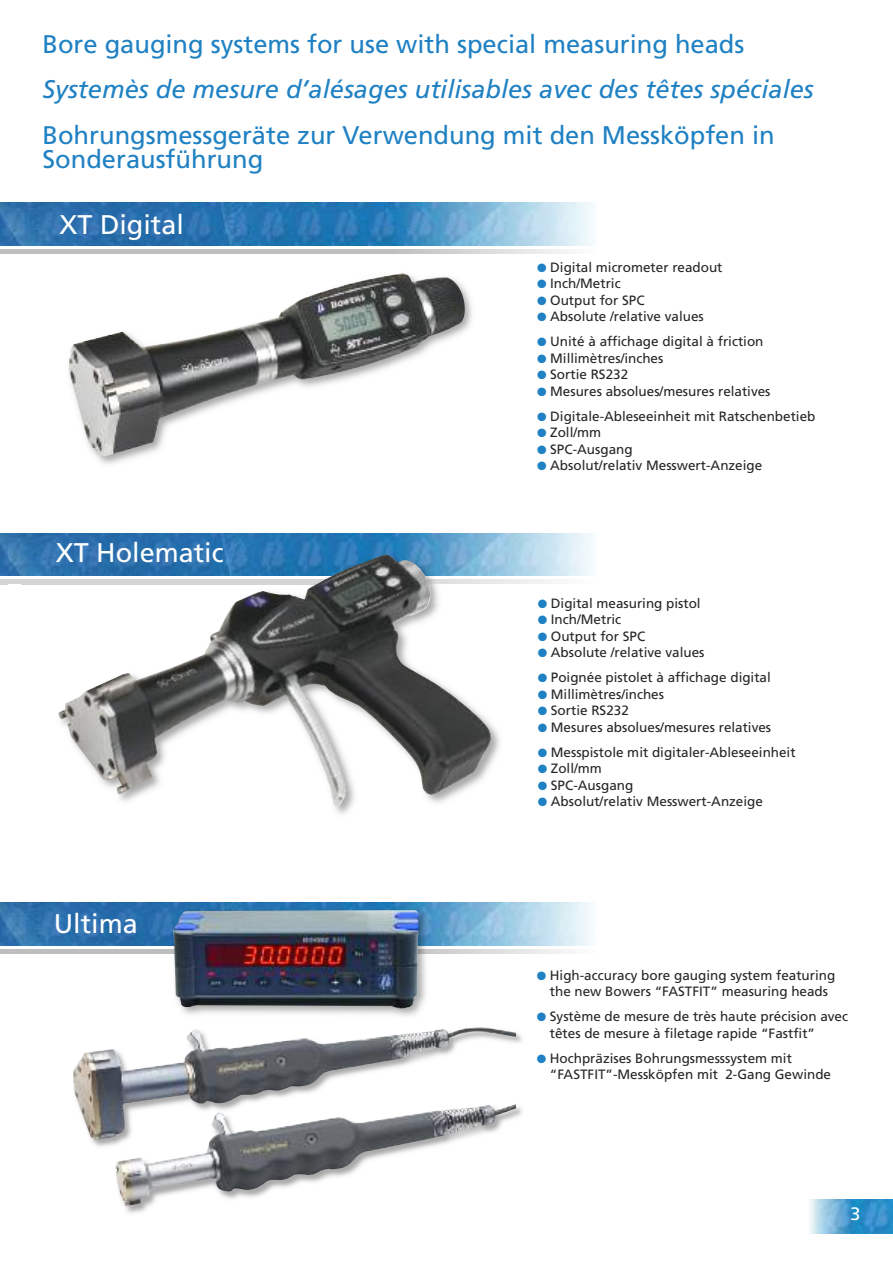
<style>
.page{position:relative;width:893px;height:1263px;background:#fff}
.page>*{position:absolute;margin:0;border:0;box-sizing:border-box;transform-origin:0 0}
.t1{font:27px "Frutiger";color:#fff}
.t2{font:25.5px/24px "Frutiger";color:#1f81c3}
.t3{font:italic 25.5px "Frutiger";color:#1f81c3}
.t4{font:18px "Frutiger";color:#fff}
.t5{font:13.5px/16.5px "Frutiger";color:#272627}
.s1{color:#1f81c3}
</style>
<div class="page">
<hr style="left:0;top:950px;width:595px;height:4px;background:#bebebe">
<img style="left:29px;top:903px;width:130px;height:42px">
<img style="left:448px;top:902px;width:143px;height:48px">
<img style="left:448px;top:950px;width:147px;height:4px">
<img style="left:448px;top:903px;width:143px;height:42px">
<hr style="left:0;top:580px;width:595px;height:4px;background:#d4d4d4">
<img style="left:8px;top:533px;width:13px;height:43px">
<img style="left:537px;top:580px;width:58px;height:4px">
<div style="left:0;top:249px;width:595px;height:5px;background:#bebebe"></div>
<img style="left:11px;top:203px;width:380px;height:42px">
<img style="left:391px;top:202px;width:204px;height:52px">
<img style="left:500px;top:249px;width:95px;height:4px">
<img style="left:500px;top:203px;width:95px;height:42px">
<img style="left:391px;top:203px;width:109px;height:28px">
<img style="left:850px;top:1199px;width:43px;height:34px">
<img style="left:0;top:202px;width:11px;height:44px">
<img style="left:0;top:203px;width:11px;height:42px">
<img style="left:0;top:579px;width:8px;height:6px">
<svg style="left:0;top:580px;width:8px;height:4px"></svg>
<img style="left:0;top:533px;width:8px;height:43px">
<img style="left:0;top:902px;width:29px;height:48px">
<img style="left:0;top:903px;width:29px;height:42px">
<img style="left:36px;top:231px;width:464px;height:233px">
<img style="left:69px;top:273px;width:396px;height:184px">
<img style="left:21px;top:533px;width:370px;height:47px">
<img style="left:391px;top:533px;width:146px;height:51px">
<img style="left:58px;top:554px;width:434px;height:256px">
<img style="left:90px;top:1033px;width:432px;height:181px">
<img style="left:73px;top:1027px;width:443px;height:110px">
<img style="left:159px;top:954px;width:289px;height:87px">
<img style="left:159px;top:903px;width:232px;height:47px">
<img style="left:159px;top:902px;width:232px;height:1px">
<img style="left:391px;top:902px;width:57px;height:52px">
<img style="left:187px;top:1029px;width:261px;height:12px">
<img style="left:173px;top:910px;width:245px;height:99px">
<img style="left:810px;top:1233px;width:40px;height:1px">
<img style="left:810px;top:1199px;width:40px;height:34px">
<h2 class="t2" style="left:43px;top:34px;width:703px">Bore gauging systems for use with special measuring heads</h2>
<h2 class="t3" style="left:43px;top:79px;width:773px">Systemès de mesure d’alésages utilisables avec des têtes spéciales</h2>
<h2 class="t2" style="left:43px;top:125px;width:734px">Bohrungsmessgeräte zur Verwendung mit den Messköpfen in<br>Sonderausführung</h2>
<h1 class="t1" style="left:60px;top:214px;width:126px">XT Digital</h1>
<h1 class="t1" style="left:56px;top:542px;width:169px">XT Holematic</h1>
<h1 class="t1" style="left:54px;top:912px;width:85px">Ultima</h1>
<p class="t5" style="left:537px;top:260px;width:187px"><span class="s1">●</span> Digital micrometer readout</p>
<p class="t5" style="left:537px;top:276px;width:85px"><span class="s1">●</span> Inch/Metric</p>
<p class="t5" style="left:537px;top:293px;width:109px"><span class="s1">●</span> Output for SPC</p>
<p class="t5" style="left:537px;top:309px;width:168px"><span class="s1">●</span> Absolute /relative values</p>
<p class="t5" style="left:537px;top:334px;width:228px"><span class="s1">●</span> Unité à affichage digital à friction</p>
<p class="t5" style="left:537px;top:351px;width:128px"><span class="s1">●</span> Millimètres/inches</p>
<p class="t5" style="left:537px;top:367px;width:93px"><span class="s1">●</span> Sortie RS232</p>
<p class="t5" style="left:537px;top:384px;width:235px"><span class="s1">●</span> Mesures absolues/mesures relatives</p>
<p class="t5" style="left:537px;top:409px;width:280px"><span class="s1">●</span> Digitale-Ableseeinheit mit Ratschenbetieb</p>
<p class="t5" style="left:537px;top:425px;width:66px"><span class="s1">●</span> Zoll/mm</p>
<p class="t5" style="left:537px;top:442px;width:97px"><span class="s1">●</span> SPC-Ausgang</p>
<p class="t5" style="left:537px;top:458px;width:227px"><span class="s1">●</span> Absolut/relativ Messwert-Anzeige</p>
<p class="t5" style="left:538px;top:596px;width:165px"><span class="s1">●</span> Digital measuring pistol</p>
<p class="t5" style="left:538px;top:612px;width:85px"><span class="s1">●</span> Inch/Metric</p>
<p class="t5" style="left:538px;top:629px;width:109px"><span class="s1">●</span> Output for SPC</p>
<p class="t5" style="left:538px;top:645px;width:168px"><span class="s1">●</span> Absolute /relative values</p>
<p class="t5" style="left:538px;top:670px;width:235px"><span class="s1">●</span> Poignée pistolet à affichage digital</p>
<p class="t5" style="left:538px;top:687px;width:128px"><span class="s1">●</span> Millimètres/inches</p>
<p class="t5" style="left:538px;top:703px;width:93px"><span class="s1">●</span> Sortie RS232</p>
<p class="t5" style="left:538px;top:720px;width:235px"><span class="s1">●</span> Mesures absolues/mesures relatives</p>
<p class="t5" style="left:538px;top:745px;width:259px"><span class="s1">●</span> Messpistole mit digitaler-Ableseeinheit</p>
<p class="t5" style="left:538px;top:761px;width:66px"><span class="s1">●</span> Zoll/mm</p>
<p class="t5" style="left:538px;top:778px;width:97px"><span class="s1">●</span> SPC-Ausgang</p>
<p class="t5" style="left:538px;top:794px;width:227px"><span class="s1">●</span> Absolut/relativ Messwert-Anzeige</p>
<p class="t5" style="left:537px;top:968px;width:300px;text-align:center"><span class="s1">●</span> High-accuracy bore gauging system featuring the new Bowers “FASTFIT” measuring heads</p>
<p class="t5" style="left:550px;top:1009px;width:300px;text-indent:-13px"><span class="s1">●</span> Système de mesure de très haute précision avec têtes de mesure à filetage rapide “Fastfit”</p>
<p class="t5" style="left:550px;top:1051px;width:283px;text-indent:-13px"><span class="s1">●</span> Hochpräzises Bohrungsmesssystem mit “FASTFIT”-Messköpfen mit 2-Gang Gewinde</p>
<h3 class="t4" style="left:850px;top:1207px;width:12px">3</h3>
</div>
